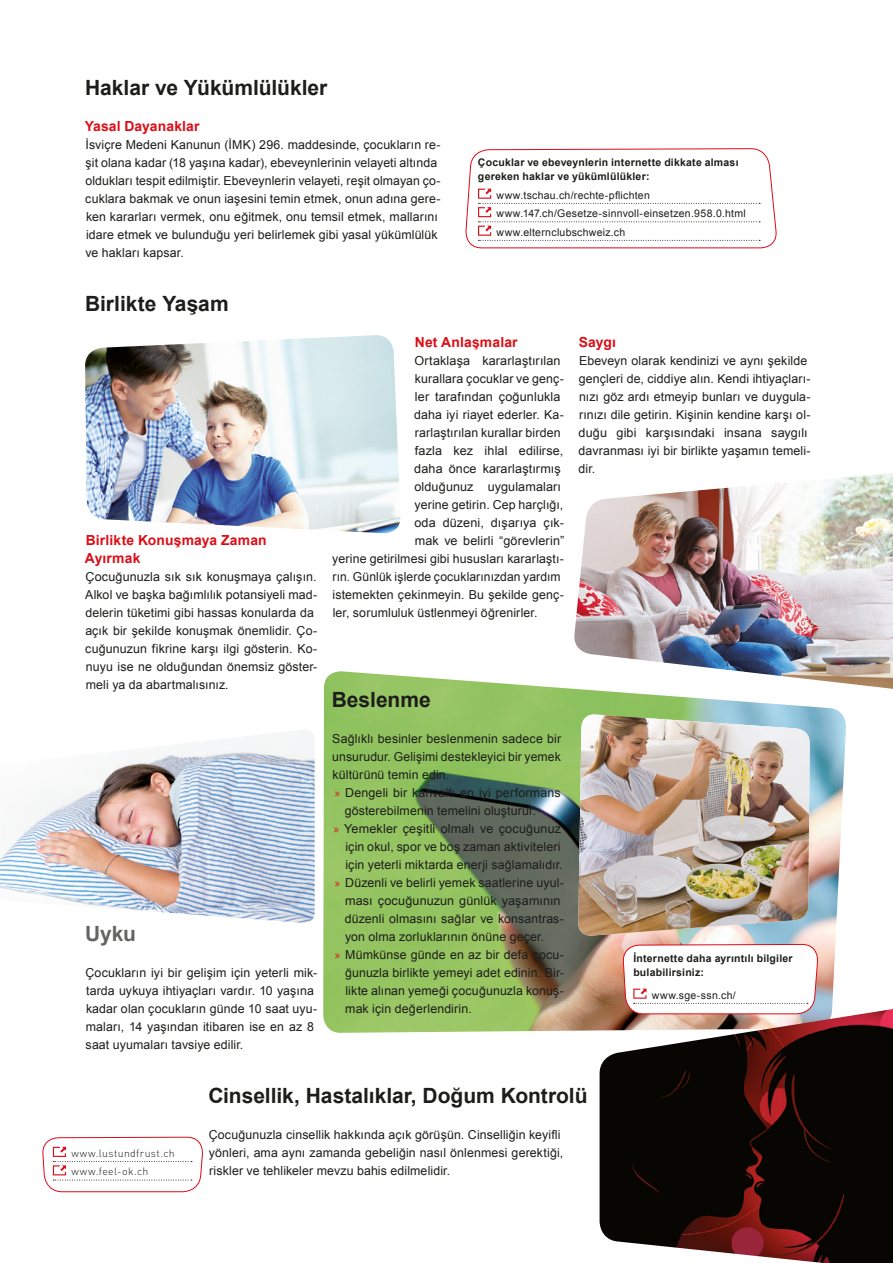
<style>
.page{position:relative;width:893px;height:1263px;background:#fff}
.page>*{position:absolute;margin:0;border:0;box-sizing:border-box;transform-origin:0 0}
.t1{font:700 21px "Arial";color:#1d1d1b}
.t2{font:700 21px "Arial";color:#646463}
.t3{font:700 13.8px/18px "Arial";letter-spacing:.01em;color:#dc0d16}
.t4{font:12.3px/18px "Arial";letter-spacing:.01em;color:#1d1d1b}
.t5{font:700 10.5px/14.2px "Arial";letter-spacing:.02em;color:#1d1d1b}
.t6{font:10.5px/18.5px "Arial";letter-spacing:.025em;color:#1d1d1b}
.t7{font:300 10.5px/18.5px "DINOT";letter-spacing:.035em;color:#1d1d1b}
.s1{font-family:"Myriad Pro";color:#dc0d16}
</style>
<div class="page">
<img style="left:323px;top:671px;width:523px;height:362px">
<img style="left:85px;top:335px;width:316px;height:199px">
<img style="left:573px;top:473px;width:320px;height:216px">
<svg style="left:465px;top:149px;width:312px;height:100px"></svg>
<img style="left:578px;top:714px;width:232px;height:223px">
<svg style="left:622px;top:944px;width:197px;height:65px"></svg>
<img style="left:0;top:730px;width:315px;height:193px">
<img style="left:600px;top:1009px;width:293px;height:254px">
<svg style="left:42px;top:1136px;width:161px;height:57px"></svg>
<h1 class="t1" style="left:85px;top:73px;width:244px">Haklar ve Yükümlülükler</h1>
<p class="t3" style="left:85px;top:117px;width:116px">Yasal Dayanaklar</p>
<p class="t4" style="left:85px;top:136px;width:357px">İsviçre Medeni Kanunun (İMK) 296. maddesinde, çocukların re&shy;şit olana kadar (18 yaşına kadar), ebeveynlerinin velayeti altında oldukları tespit edilmiştir. Ebeveynlerin velayeti, reşit olmayan ço&shy;cuklara bakmak ve onun iaşesini temin etmek, onun adına gere&shy;ken kararları vermek, onu eğitmek, onu temsil etmek, mallarını idare etmek ve bulunduğu yeri belirlemek gibi yasal yükümlülük ve hakları kapsar.</p>
<h1 class="t1" style="left:85px;top:289px;width:145px">Birlikte Yaşam</h1>
<p class="t5" style="left:478px;top:155px;width:262px">Çocuklar ve ebeveynlerin internette dikkate alması gereken haklar ve yükümlülükler:</p>
<p class="t6" style="left:497px;top:186px;width:251px">www.tschau.ch/rechte-pflichten www.147.ch/Gesetze-sinnvoll-einsetzen.958.0.html www.elternclubschweiz.ch</p>
<p class="t3" style="left:85px;top:531px;width:183px">Birlikte Konuşmaya Zaman<br>Ayırmak</p>
<p class="t4" style="left:85px;top:568px;width:234px">Çocuğunuzla sık sık konuşmaya çalışın.<br>Alkol ve başka bağımlılık potansiyeli mad&shy;delerin tüketimi gibi hassas konularda da açık bir şekilde konuşmak önemlidir. Ço&shy;cuğunuzun fikrine karşı ilgi gösterin. Ko&shy;nuyu ise ne olduğundan önemsiz göster&shy;meli ya da abartmalısınız.</p>
<h1 class="t2" style="left:85px;top:919px;width:53px">Uyku</h1>
<p class="t4" style="left:85px;top:964px;width:233px">Çocukların iyi bir gelişim için yeterli mik&shy;tarda uykuya ihtiyaçları vardır. 10 yaşına kadar olan çocukların günde 10 saat uyu&shy;maları, 14 yaşından itibaren ise en az 8 saat uyumaları tavsiye edilir.</p>
<p class="t3" style="left:415px;top:333px;width:104px">Net Anlaşmalar</p>
<p class="t4" style="left:414px;top:352px;width:148px">Ortaklaşa kararlaştırılan</p>
<p class="t4" style="left:415px;top:370px;width:150px">kurallara çocuklar ve genç-</p>
<p class="t4" style="left:415px;top:388px;width:147px">ler tarafından çoğunlukla</p>
<p class="t4" style="left:414px;top:406px;width:151px">daha iyi riayet ederler. Ka-</p>
<p class="t4" style="left:415px;top:424px;width:147px">rarlaştırılan kurallar birden</p>
<p class="t4" style="left:415px;top:442px;width:150px">fazla kez ihlal edilirse,</p>
<p class="t4" style="left:414px;top:460px;width:148px">daha önce kararlaştırmış</p>
<p class="t4" style="left:414px;top:478px;width:148px">olduğunuz uygulamaları</p>
<p class="t4" style="left:415px;top:496px;width:150px">yerine getirin. Cep harçlığı,</p>
<p class="t4" style="left:414px;top:514px;width:151px">oda düzeni, dışarıya çık-</p>
<p class="t4" style="left:415px;top:532px;width:151px">mak ve belirli “görevlerin”</p>
<p class="t4" style="left:332px;top:550px;width:233px">yerine getirilmesi gibi hususları kararlaştı-</p>
<p class="t4" style="left:332px;top:568px;width:230px">rın. Günlük işlerde çocuklarınızdan yardım</p>
<p class="t4" style="left:333px;top:586px;width:233px">istemekten çekinmeyin. Bu şekilde genç-</p>
<p class="t4" style="left:333px;top:604px;width:206px">ler, sorumluluk üstlenmeyi öğrenirler.</p>
<p class="t3" style="left:579px;top:333px;width:39px">Saygı</p>
<p class="t4" style="left:579px;top:352px;width:233px">Ebeveyn olarak kendinizi ve aynı şekilde gençleri de, ciddiye alın. Kendi ihtiyaçları&shy;nızı göz ardı etmeyip bunları ve duygula&shy;rınızı dile getirin. Kişinin kendine karşı ol&shy;duğu gibi karşısındaki insana saygılı davranması iyi bir birlikte yaşamın temeli&shy;dir.</p>
<h1 class="t1" style="left:332px;top:685px;width:101px">Beslenme</h1>
<p class="t4" style="left:332px;top:730px;width:230px">Sağlıklı besinler beslenmenin sadece bir</p>
<p class="t4" style="left:332px;top:748px;width:230px">unsurudur. Gelişimi destekleyici bir yemek</p>
<p class="t4" style="left:333px;top:766px;width:118px">kültürünü temin edin.</p>
<p class="t4" style="left:335px;top:784px;width:227px"><span class="s1">»</span> Dengeli bir kahvaltı en iyi performans</p>
<p class="t4" style="left:345px;top:802px;width:193px">gösterebilmenin temelini oluşturur.</p>
<p class="t4" style="left:334px;top:820px;width:229px"><span class="s1">»</span> Yemekler çeşitli olmalı ve çocuğunuz</p>
<p class="t4" style="left:345px;top:838px;width:217px">için okul, spor ve boş zaman aktiviteleri</p>
<p class="t4" style="left:345px;top:856px;width:219px">için yeterli miktarda enerji sağlamalıdır.</p>
<p class="t4" style="left:335px;top:874px;width:231px"><span class="s1">»</span> Düzenli ve belirli yemek saatlerine uyul-</p>
<p class="t4" style="left:345px;top:892px;width:217px">ması çocuğunuzun günlük yaşamının</p>
<p class="t4" style="left:345px;top:910px;width:221px">düzenli olmasını sağlar ve konsantras-</p>
<p class="t4" style="left:345px;top:928px;width:201px">yon olma zorluklarının önüne geçer.</p>
<p class="t4" style="left:335px;top:946px;width:230px"><span class="s1">»</span> Mümkünse günde en az bir defa çocu-</p>
<p class="t4" style="left:345px;top:964px;width:220px">ğunuzla birlikte yemeyi adet edinin. Bir-</p>
<p class="t4" style="left:345px;top:982px;width:220px">likte alınan yemeği çocuğunuzla konuş-</p>
<p class="t4" style="left:345px;top:1000px;width:128px">mak için değerlendirin.</p>
<p class="t5" style="left:633px;top:951px;width:161px">İnternette daha ayrıntılı bilgiler bulabilirsiniz:</p>
<p class="t6" style="left:652px;top:986px;width:85px">www.sge-ssn.ch/</p>
<p class="t7" style="left:71px;top:1143px;width:105px">www.lustundfrust.ch www.feel-ok.ch</p>
<h1 class="t1" style="left:208px;top:1081px;width:381px">Cinsellik, Hastalıklar, Doğum Kontrolü</h1>
<p class="t4" style="left:209px;top:1126px;width:356px">Çocuğunuzla cinsellik hakkında açık görüşün. Cinselliğin keyifli yönleri, ama aynı zamanda gebeliğin nasıl önlenmesi gerektiği, riskler ve tehlikeler mevzu bahis edilmelidir.</p>
</div>
